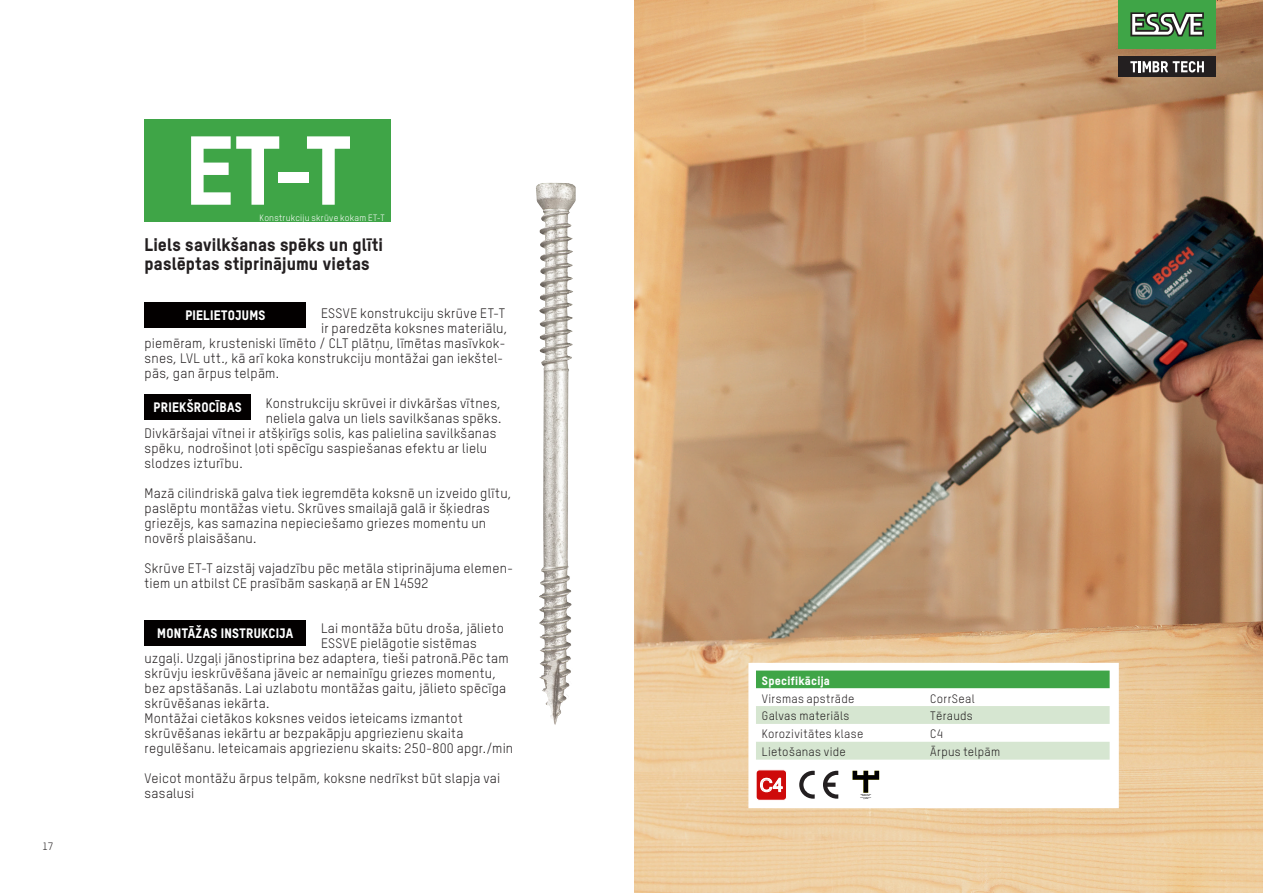
<style>
.page{position:relative;width:1263px;height:893px;background:#fff}
.page>*{position:absolute;margin:0;border:0;box-sizing:border-box;transform-origin:0 0}
.RUBR{font:800 96px "TSTAR";color:#fff}
.Ingress{font:800 18px/19.5px "TSTAR";letter-spacing:.005em;color:#231f20}
.t1{font:18px "Microsoft Sans Serif";color:#fff}
.Bröd_första_raden{font:13.5px/15px "TSTAR";letter-spacing:.02em;color:#231f20}
.Bröd_första_raden-2{font:800 13.5px "TSTAR";letter-spacing:.02em;color:#fff}
.Tabellrad{font:12px "TSTAR";letter-spacing:.025em;color:#231f20}
.Tabellrubrik{font:800 12px "TSTAR";letter-spacing:.02em;color:#fff}
.t2{font:10.5px "TSTAR";color:#231f20}
.Tabellrubrik-2{font:9px "TSTAR";letter-spacing:.025em;color:#fff}
</style>
<div class="page">
<img style="left:634px;top:0;width:629px;height:893px">
<div style="left:145px;top:302px;width:161px;height:25px;background:#030000"></div>
<div style="left:145px;top:394px;width:106px;height:26px;background:#030000"></div>
<div style="left:145px;top:620px;width:161px;height:26px;background:#030000"></div>
<div style="left:145px;top:120px;width:246px;height:102px;background:#3fa547"></div>
<div style="left:752px;top:667px;width:363px;height:137px;background:#fff"></div>
<div style="left:757px;top:672px;width:353px;height:16px;background:#3fa547"></div>
<svg style="left:757px;top:706px;width:353px;height:54px"></svg>
<div style="left:748px;top:663px;width:371px;height:145px;border:8px solid #fff"></div>
<svg style="left:823px;top:771px;width:15px;height:28px"></svg>
<svg style="left:799px;top:771px;width:16px;height:28px"></svg>
<svg style="left:852px;top:771px;width:27px;height:22px"></svg>
<div style="left:756px;top:770px;width:30px;height:30px;background:#ce0a0a;border-radius:3px"></div>
<div style="left:755px;top:769px;width:32px;height:32px;border:1px solid #fff;border-radius:3px"></div>
<svg style="left:760px;top:777px;width:23px;height:16px"></svg>
<img style="left:546px;top:182px;width:9px;height:61px">
<img style="left:536px;top:183px;width:10px;height:63px">
<div style="left:1118px;top:0;width:98px;height:49px;background:#3fa547"></div>
<svg style="left:1130px;top:12px;width:74px;height:24px"></svg>
<div style="left:1118px;top:57px;width:98px;height:20px;background:#231f20"></div>
<svg style="left:1130px;top:61px;width:74px;height:11px"></svg>
<p class="t2" style="left:43px;top:840px;width:12px">17</p>
<p class="RUBR" style="left:185px;top:111px;width:167px">ET-T</p>
<p class="Ingress" style="left:145px;top:234px;width:240px">Liels savilkšanas spēks un glīti paslēptas stiprinājumu vietas</p>
<p class="Tabellrubrik-2" style="left:260px;top:212px;width:127px">Konstrukciju skrūve kokam ET-T</p>
<p class="Bröd_första_raden" style="left:321px;top:305px;width:185px">ESSVE konstrukciju skrūve ET-T</p>
<p class="Bröd_första_raden" style="left:321px;top:320px;width:188px">ir paredzēta koksnes materiālu,</p>
<p class="Bröd_första_raden" style="left:145px;top:335px;width:362px">piemēram, krusteniski līmēto / CLT plātņu, līmētas masīvkok-</p>
<p class="Bröd_första_raden" style="left:145px;top:350px;width:360px">snes, LVL utt., kā arī koka konstrukciju montāžai gan iekštel-</p>
<p class="Bröd_första_raden" style="left:145px;top:365px;width:136px">pās, gan ārpus telpām.</p>
<p class="Bröd_första_raden" style="left:266px;top:395px;width:237px">Konstrukciju skrūvei ir divkāršas vītnes,</p>
<p class="Bröd_första_raden" style="left:266px;top:410px;width:237px">neliela galva un liels savilkšanas spēks.</p>
<p class="Bröd_första_raden" style="left:145px;top:425px;width:353px">Divkāršajai vītnei ir atšķirīgs solis, kas palielina savilkšanas</p>
<p class="Bröd_första_raden" style="left:145px;top:440px;width:344px">spēku, nodrošinot ļoti spēcīgu saspiešanas efektu ar lielu</p>
<p class="Bröd_första_raden" style="left:145px;top:455px;width:100px">slodzes izturību.</p>
<p class="Bröd_första_raden" style="left:145px;top:485px;width:369px">Mazā cilindriskā galva tiek iegremdēta koksnē un izveido glītu, paslēptu montāžas vietu. Skrūves smailajā galā ir šķiedras griezējs, kas samazina nepieciešamo griezes momentu un novērš plaisāšanu.</p>
<p class="Bröd_första_raden" style="left:145px;top:560px;width:370px">Skrūve ET-T aizstāj vajadzību pēc metāla stiprinājuma elemen&shy;tiem un atbilst CE prasībām saskaņā ar EN 14592</p>
<p class="Bröd_första_raden" style="left:321px;top:620px;width:184px">Lai montāža būtu droša, jālieto</p>
<p class="Bröd_första_raden" style="left:321px;top:635px;width:157px">ESSVE pielāgotie sistēmas</p>
<p class="Bröd_första_raden" style="left:145px;top:650px;width:366px">uzgaļi. Uzgaļi jānostiprina bez adaptera, tieši patronā.Pēc tam</p>
<p class="Bröd_första_raden" style="left:145px;top:665px;width:353px">skrūvju ieskrūvēšana jāveic ar nemainīgu griezes momentu,</p>
<p class="Bröd_första_raden" style="left:145px;top:680px;width:363px">bez apstāšanās. Lai uzlabotu montāžas gaitu, jālieto spēcīga</p>
<p class="Bröd_första_raden" style="left:145px;top:695px;width:126px">skrūvēšanas iekārta.</p>
<p class="Bröd_första_raden" style="left:145px;top:710px;width:370px">Montāžai cietākos koksnes veidos ieteicams izmantot skrūvēšanas iekārtu ar bezpakāpju apgriezienu skaita regulēšanu. Ieteicamais apgriezienu skaits: 250-800 apgr./min</p>
<p class="Bröd_första_raden" style="left:145px;top:770px;width:357px">Veicot montāžu ārpus telpām, koksne nedrīkst būt slapja vai sasalusi</p>
<p class="Bröd_första_raden-2" style="left:185px;top:307px;width:82px">PIELIETOJUMS</p>
<p class="Bröd_första_raden-2" style="left:154px;top:399px;width:90px">PRIEKŠROCĪBAS</p>
<p class="Bröd_första_raden-2" style="left:157px;top:625px;width:138px">MONTĀŽAS INSTRUKCIJA</p>
<p class="Tabellrubrik" style="left:762px;top:673px;width:70px">Specifikācija</p>
<p class="Tabellrad" style="left:762px;top:691px;width:94px">Virsmas apstrāde</p>
<p class="Tabellrad" style="left:930px;top:691px;width:46px">CorrSeal</p>
<p class="Tabellrad" style="left:762px;top:709px;width:89px">Galvas materiāls</p>
<p class="Tabellrad" style="left:930px;top:709px;width:44px">Tērauds</p>
<p class="Tabellrad" style="left:762px;top:727px;width:103px">Korozivitātes klase</p>
<p class="Tabellrad" style="left:930px;top:727px;width:14px">C4</p>
<p class="Tabellrad" style="left:762px;top:745px;width:85px">Lietošanas vide</p>
<p class="Tabellrad" style="left:930px;top:745px;width:71px">Ārpus telpām</p>
<p class="t1" style="left:760px;top:773px;width:25px">C4</p>
</div>
